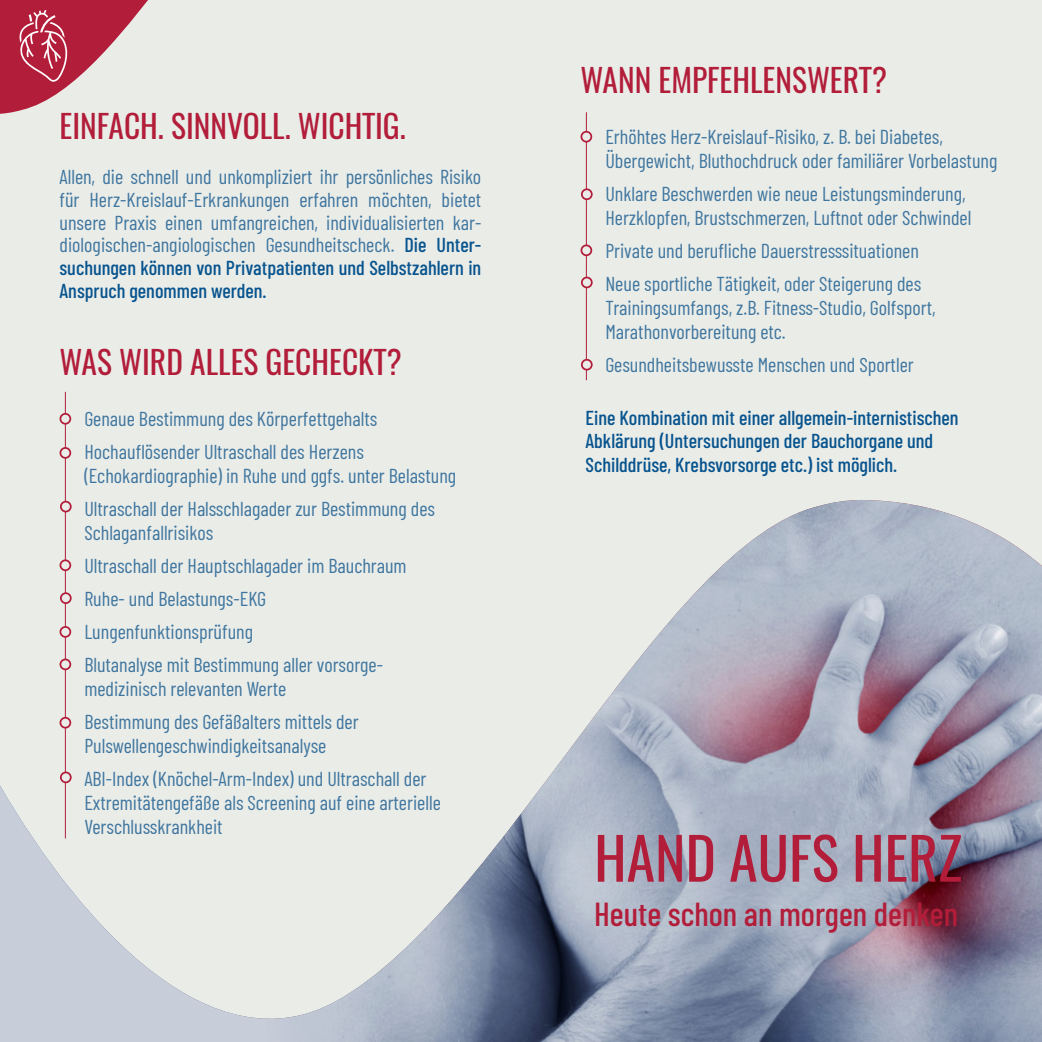
<style>
.page{position:relative;width:1042px;height:1042px;background:#eaece8}
.page>*{position:absolute;margin:0;border:0;box-sizing:border-box;transform-origin:0 0}
.t1{font:57.75px "Oswald";color:#b21d3a}
.t2{font:500 33.25px "Barlow Condensed";color:#b21d3a}
.t3{font:31.5px "Oswald";color:#b21d3a}
.t4{font:20.12px/24.2px "Barlow Condensed";color:#3f769f}
.t5{font:500 20.12px/23.4px "Barlow Condensed";color:#07548e}
.s1{font-weight:500;color:#07548e}
</style>
<div class="page">
<hr style="left:586px;top:112px;width:1px;height:268px;background:#b21d3a">
<div style="left:581px;top:132px;width:10px;height:10px;background:#eaece8;border-radius:50%"></div>
<div style="left:580px;top:131px;width:12px;height:12px;border:2px solid #b21d3a;border-radius:50%"></div>
<div style="left:582px;top:277px;width:10px;height:10px;background:#eaece8;border-radius:50%"></div>
<div style="left:581px;top:277px;width:12px;height:11px;border:2px solid #b21d3a;border-radius:50%"></div>
<div style="left:581px;top:245px;width:10px;height:10px;background:#eaece8;border-radius:50%"></div>
<div style="left:580px;top:244px;width:12px;height:12px;border:2px solid #b21d3a;border-radius:50%"></div>
<div style="left:582px;top:189px;width:10px;height:10px;background:#eaece8;border-radius:50%"></div>
<div style="left:581px;top:188px;width:12px;height:12px;border:2px solid #b21d3a;border-radius:50%"></div>
<div style="left:582px;top:360px;width:10px;height:10px;background:#eaece8;border-radius:50%"></div>
<div style="left:581px;top:359px;width:12px;height:11px;border:2px solid #b21d3a;border-radius:50%"></div>
<img style="left:0;top:500px;width:1042px;height:542px">
<hr style="left:65px;top:392px;width:1px;height:446px;background:#b21d3a">
<div style="left:60px;top:414px;width:10px;height:10px;background:#eaece8;border-radius:50%"></div>
<div style="left:60px;top:413px;width:11px;height:12px;border:2px solid #b21d3a;border-radius:50%"></div>
<div style="left:60px;top:448px;width:10px;height:10px;background:#eaece8;border-radius:50%"></div>
<div style="left:60px;top:447px;width:11px;height:12px;border:2px solid #b21d3a;border-radius:50%"></div>
<div style="left:61px;top:502px;width:10px;height:9px;background:#eaece8;border-radius:50%"></div>
<div style="left:60px;top:501px;width:12px;height:11px;border:2px solid #b21d3a;border-radius:50%"></div>
<div style="left:60px;top:560px;width:10px;height:10px;background:#eaece8;border-radius:50%"></div>
<div style="left:60px;top:559px;width:11px;height:12px;border:2px solid #b21d3a;border-radius:50%"></div>
<div style="left:61px;top:593px;width:10px;height:10px;background:#eaece8;border-radius:50%"></div>
<div style="left:60px;top:592px;width:12px;height:12px;border:2px solid #b21d3a;border-radius:50%"></div>
<div style="left:60px;top:627px;width:10px;height:10px;background:#eaece8;border-radius:50%"></div>
<div style="left:60px;top:626px;width:11px;height:12px;border:2px solid #b21d3a;border-radius:50%"></div>
<div style="left:60px;top:659px;width:10px;height:10px;background:#eaece8;border-radius:50%"></div>
<div style="left:60px;top:658px;width:11px;height:12px;border:2px solid #b21d3a;border-radius:50%"></div>
<div style="left:60px;top:718px;width:10px;height:9px;background:#eaece8;border-radius:50%"></div>
<div style="left:60px;top:717px;width:11px;height:11px;border:2px solid #b21d3a;border-radius:50%"></div>
<div style="left:61px;top:772px;width:10px;height:10px;background:#eaece8;border-radius:50%"></div>
<div style="left:60px;top:771px;width:12px;height:12px;border:2px solid #b21d3a;border-radius:50%"></div>
<svg style="left:0;top:0;width:587px;height:114px"></svg>
<svg style="left:18px;top:10px;width:50px;height:72px;background:#bf465d"></svg>
<p class="t3" style="left:60px;top:104px;width:348px">EINFACH. SINNVOLL. WICHTIG.</p>
<p class="t4" style="left:60px;top:164px;width:423px;line-height:22.8px;text-align:justify">Allen, die schnell und unkompliziert ihr persönliches Risiko für Herz-Kreislauf-Erkrankungen erfahren möchten, bietet unsere Praxis einen umfangreichen, individualisierten kar&shy;diologischen-angiologischen Gesundheitscheck. <span class="s1">Die Unter&shy;suchungen können von Privatpatienten und Selbstzahlern in Anspruch genommen werden.</span></p>
<p class="t3" style="left:60px;top:340px;width:344px">WAS WIRD ALLES GECHECKT?</p>
<p class="t4" style="left:84px;top:405px;width:294px">Genaue Bestimmung des Körperfettgehalts</p>
<p class="t4" style="left:84px;top:438px;width:373px">Hochauflösender Ultraschall des Herzens (Echokardiographie) in Ruhe und ggfs. unter Belastung</p>
<p class="t4" style="left:84px;top:495px;width:352px">Ultraschall der Halsschlagader zur Bestimmung des<br>Schlaganfallrisikos</p>
<p class="t4" style="left:84px;top:552px;width:324px">Ultraschall der Hauptschlagader im Bauchraum</p>
<p class="t4" style="left:84px;top:585px;width:184px">Ruhe- und Belastungs-EKG</p>
<p class="t4" style="left:84px;top:618px;width:170px">Lungenfunktionsprüfung</p>
<p class="t4" style="left:84px;top:651px;width:300px">Blutanalyse mit Bestimmung aller vorsorge&shy;medizinisch relevanten Werte</p>
<p class="t4" style="left:84px;top:708px;width:276px">Bestimmung des Gefäßalters mittels der<br>Pulswellengeschwindigkeitsanalyse</p>
<p class="t4" style="left:84px;top:765px;width:358px">ABI-Index (Knöchel-Arm-Index) und Ultraschall der<br>Extremitätengefäße als Screening auf eine arterielle<br>Verschlusskrankheit</p>
<p class="t3" style="left:580px;top:58px;width:308px">WANN EMPFEHLENSWERT?</p>
<p class="t4" style="left:605px;top:123px;width:393px">Erhöhtes Herz-Kreislauf-Risiko, z. B. bei Diabetes,<br>Übergewicht, Bluthochdruck oder familiärer Vorbelastung</p>
<p class="t4" style="left:605px;top:180px;width:367px">Unklare Beschwerden wie neue Leistungsminderung,<br>Herzklopfen, Brustschmerzen, Luftnot oder Schwindel</p>
<p class="t4" style="left:605px;top:237px;width:315px">Private und berufliche Dauerstresssituationen</p>
<p class="t4" style="left:605px;top:270px;width:332px">Neue sportliche Tätigkeit, oder Steigerung des<br>Trainingsumfangs, z.B. Fitness-Studio, Golfsport,<br>Marathonvorbereitung etc.</p>
<p class="t4" style="left:605px;top:352px;width:310px">Gesundheitsbewusste Menschen und Sportler</p>
<p class="t5" style="left:585px;top:404px;width:374px">Eine Kombination mit einer allgemein-internistischen<br>Abklärung (Untersuchungen der Bauchorgane und<br>Schilddrüse, Krebsvorsorge etc.) ist möglich.</p>
<p class="t1" style="left:594px;top:818px;width:369px">HAND AUFS HERZ</p>
<p class="t2" style="left:594px;top:890px;width:365px">Heute schon an morgen denken</p>
</div>
